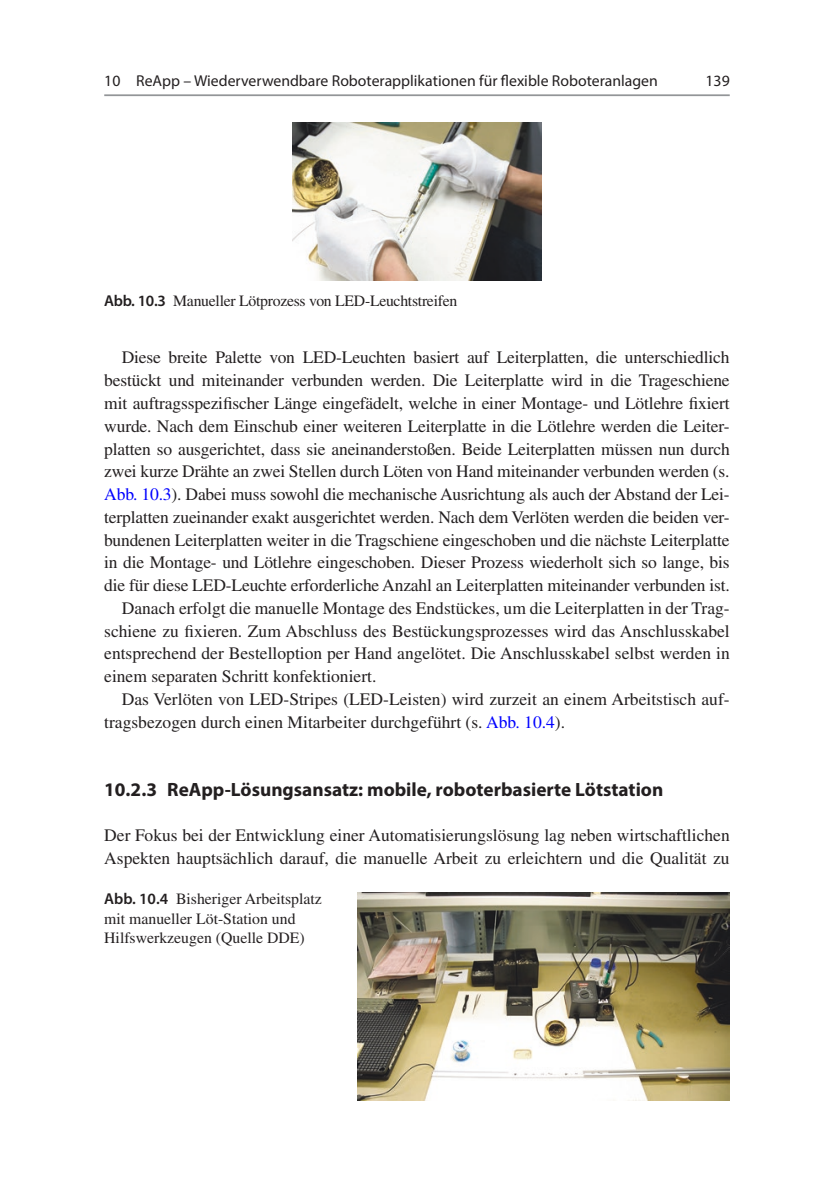
<style>
.page{position:relative;width:834px;height:1191px;background:#fff}
.page>*{position:absolute;margin:0;border:0;box-sizing:border-box;transform-origin:0 0}
.t1{font:700 19.25px "Myriad Pro";color:#231f20}
.t2{font:17.5px/22.8px "Times LT Std";letter-spacing:-.01em;color:#231f20}
.t3{font:15.75px/19.2px "Times LT Std";color:#231f20}
.t4{font:15.75px "Myriad Pro";color:#231f20}
.t5{font:15.75px "Times LT Std";letter-spacing:-.02em;color:#231f20}
.s1{font-family:"Myriad Pro";font-weight:600}
.s2{color:#00f}
</style>
<div class="page">
<hr style="left:104px;top:94px;width:625px;height:2px;background:#939598">
<img style="left:293px;top:123px;width:248px;height:157px">
<img style="left:357px;top:892px;width:372px;height:208px">
<p class="t4" style="left:104px;top:71px;width:555px">10 ReApp – Wiederverwendbare Roboterapplikationen für flexible Roboteranlagen</p>
<p class="t4" style="left:705px;top:71px;width:26px">139</p>
<p class="t5" style="left:104px;top:291px;width:354px"><span class="s1">Abb. 10.3</span> Manueller Lötprozess von LED-Leuchtstreifen</p>
<p class="t2" style="left:122px;top:346px;width:609px">Diese breite Palette von LED-Leuchten basiert auf Leiterplatten, die unterschiedlich</p>
<p class="t2" style="left:104px;top:369px;width:627px">bestückt und miteinander verbunden werden. Die Leiterplatte wird in die Trageschiene</p>
<p class="t2" style="left:104px;top:392px;width:627px">mit auftragsspezifischer Länge eingefädelt, welche in einer Montage- und Lötlehre fixiert</p>
<p class="t2" style="left:104px;top:414px;width:627px">wurde. Nach dem Einschub einer weiteren Leiterplatte in die Lötlehre werden die Leiter-</p>
<p class="t2" style="left:104px;top:437px;width:627px">platten so ausgerichtet, dass sie aneinanderstoßen. Beide Leiterplatten müssen nun durch</p>
<p class="t2" style="left:104px;top:460px;width:626px">zwei kurze Drähte an zwei Stellen durch Löten von Hand miteinander verbunden werden (s.</p>
<p class="t2" style="left:104px;top:483px;width:627px"><span class="s2">Abb. 10.3</span>). Dabei muss sowohl die mechanische Ausrichtung als auch der Abstand der Lei-</p>
<p class="t2" style="left:104px;top:505px;width:627px">terplatten zueinander exakt ausgerichtet werden. Nach dem Verlöten werden die beiden ver-</p>
<p class="t2" style="left:104px;top:528px;width:627px">bundenen Leiterplatten weiter in die Tragschiene eingeschoben und die nächste Leiterplatte</p>
<p class="t2" style="left:104px;top:551px;width:627px">in die Montage- und Lötlehre eingeschoben. Dieser Prozess wiederholt sich so lange, bis</p>
<p class="t2" style="left:104px;top:574px;width:627px">die für diese LED-Leuchte erforderliche Anzahl an Leiterplatten miteinander verbunden ist.</p>
<p class="t2" style="left:122px;top:596px;width:609px">Danach erfolgt die manuelle Montage des Endstückes, um die Leiterplatten in der Trag-</p>
<p class="t2" style="left:104px;top:619px;width:627px">schiene zu fixieren. Zum Abschluss des Bestückungsprozesses wird das Anschlusskabel</p>
<p class="t2" style="left:104px;top:642px;width:627px">entsprechend der Bestelloption per Hand angelötet. Die Anschlusskabel selbst werden in</p>
<p class="t2" style="left:104px;top:665px;width:274px">einem separaten Schritt konfektioniert.</p>
<p class="t2" style="left:122px;top:687px;width:609px">Das Verlöten von LED-Stripes (LED-Leisten) wird zurzeit an einem Arbeitstisch auf-</p>
<p class="t2" style="left:104px;top:710px;width:462px">tragsbezogen durch einen Mitarbeiter durchgeführt (s. <span class="s2">Abb. 10.4</span>).</p>
<p class="t1" style="left:104px;top:777px;width:560px">10.2.3 ReApp-Lösungsansatz: mobile, roboterbasierte Lötstation</p>
<p class="t2" style="left:104px;top:824px;width:627px">Der Fokus bei der Entwicklung einer Automatisierungslösung lag neben wirtschaftlichen<br>Aspekten hauptsächlich darauf, die manuelle Arbeit zu erleichtern und die Qualität zu</p>
<p class="t3" style="left:104px;top:889px;width:219px"><span class="s1">Abb. 10.4</span> Bisheriger Arbeitsplatz mit manueller Löt-Station und<br>Hilfswerkzeugen (Quelle DDE)</p>
</div>
